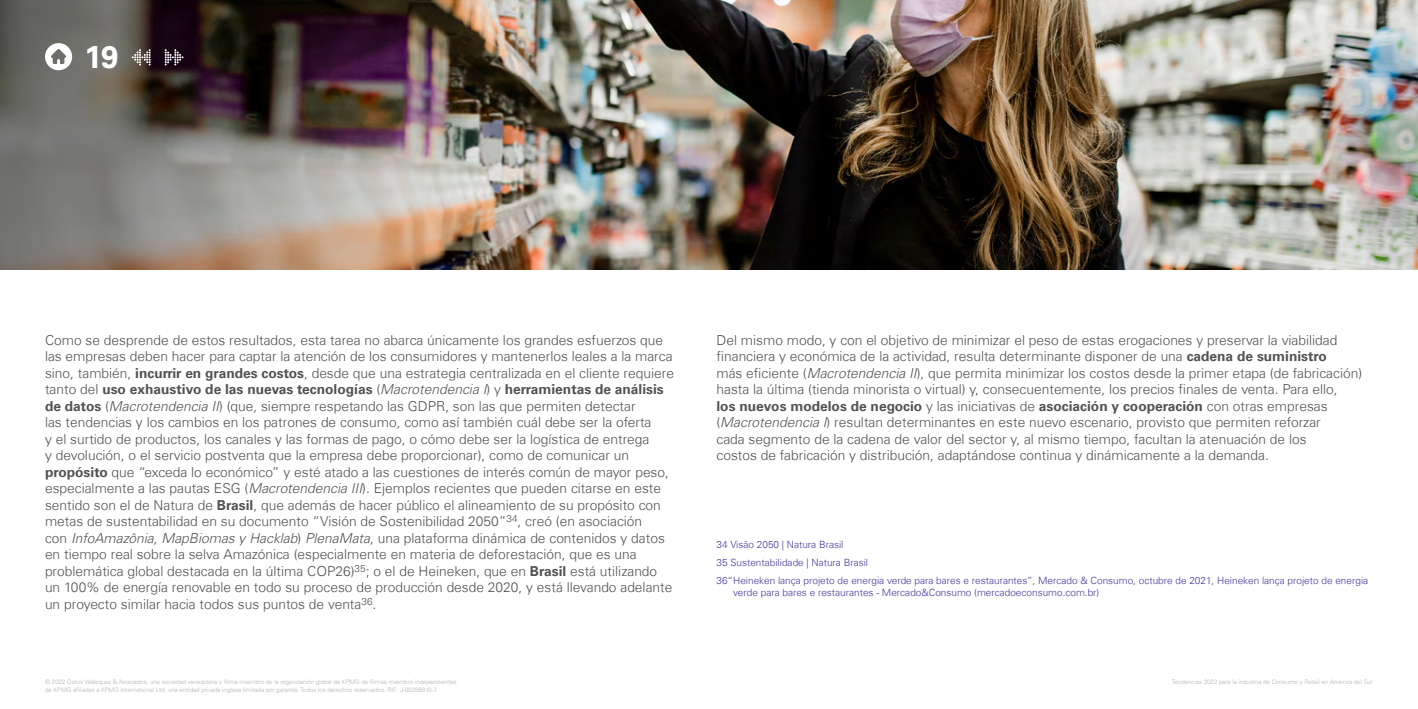
<style>
.page{position:relative;width:1418px;height:709px;background:#fff}
.page>*{position:absolute;margin:0;border:0;box-sizing:border-box;transform-origin:0 0}
.t1{font:700 31.25px "Universfor KPMG";color:#fff}
.t2{font:300 13.75px/16.5px "Universfor KPMG";color:#515254}
.t3{font:300 10px/18px "Universfor KPMG";color:#483698}
.t4{font:300 6.25px/7.5px "Univers 45";letter-spacing:-.01em;color:#b1b4b6}
.s1{font-weight:700}
.s2{font-style:italic}
</style>
<div class="page">
<img style="left:560px;top:0;width:857px;height:270px">
<img style="left:0;top:0;width:560px;height:270px">
<svg style="left:45px;top:43px;width:27px;height:27px"></svg>
<svg style="left:165px;top:49px;width:18px;height:16px"></svg>
<svg style="left:132px;top:49px;width:19px;height:16px"></svg>
<h1 class="t1" style="left:84px;top:39px;width:36px">19</h1>
<p class="t2" style="left:45px;top:331px;width:630px">Como se desprende de estos resultados, esta tarea no abarca únicamente los grandes esfuerzos que las empresas deben hacer para captar la atención de los consumidores y mantenerlos leales a la marca sino, también, <span class="s1">incurrir en grandes costos</span>, desde que una estrategia centralizada en el cliente requiere tanto del <span class="s1">uso exhaustivo de las nuevas tecnologías</span> (<span class="s2">Macrotendencia I</span>) y <span class="s1">herramientas de análisis de datos</span> (<span class="s2">Macrotendencia II</span>) (que, siempre respetando las GDPR, son las que permiten detectar<br>las tendencias y los cambios en los patrones de consumo, como así también cuál debe ser la oferta<br>y el surtido de productos, los canales y las formas de pago, o cómo debe ser la logística de entrega<br>y devolución, o el servicio postventa que la empresa debe proporcionar), como de comunicar un <span class="s1">propósito</span> que “exceda lo económico” y esté atado a las cuestiones de interés común de mayor peso, especialmente a las pautas ESG (<span class="s2">Macrotendencia III</span>). Ejemplos recientes que pueden citarse en este sentido son el de Natura de <span class="s1">Brasil</span>, que además de hacer público el alineamiento de su propósito con metas de sustentabilidad en su documento “Visión de Sostenibilidad 2050”<sup>34</sup>, creó (en asociación<br>con <span class="s2">InfoAmazônia, MapBiomas y Hacklab</span>) <span class="s2">PlenaMata</span>, una plataforma dinámica de contenidos y datos en tiempo real sobre la selva Amazónica (especialmente en materia de deforestación, que es una problemática global destacada en la última COP26)<sup>35</sup>; o el de Heineken, que en <span class="s1">Brasil</span> está utilizando un 100% de energía renovable en todo su proceso de producción desde 2020, y está llevando adelante un proyecto similar hacia todos sus puntos de venta<sup>36</sup>.</p>
<p class="t2" style="left:716px;top:331px;width:647px">Del mismo modo, y con el objetivo de minimizar el peso de estas erogaciones y preservar la viabilidad financiera y económica de la actividad, resulta determinante disponer de una <span class="s1">cadena de suministro<br></span>más eficiente (<span class="s2">Macrotendencia II</span>), que permita minimizar los costos desde la primer etapa (de fabricación) hasta la última (tienda minorista o virtual) y, consecuentemente, los precios finales de venta. Para ello,<br><span class="s1">los nuevos modelos de negocio</span> y las iniciativas de <span class="s1">asociación y cooperación</span> con otras empresas (<span class="s2">Macrotendencia I</span>) resultan determinantes en este nuevo escenario, provisto que permiten reforzar<br>cada segmento de la cadena de valor del sector y, al mismo tiempo, facultan la atenuación de los<br>costos de fabricación y distribución, adaptándose continua y dinámicamente a la demanda.</p>
<p class="t3" style="left:716px;top:535px;width:653px">34 Visão 2050 | Natura Brasil<br>35 Sustentabilidade | Natura Brasil<br>36“Heineken lança projeto de energia verde para bares e restaurantes”, Mercado &amp; Consumo, octubre de 2021, Heineken lança projeto de energia</p>
<p class="t3" style="left:733px;top:583px;width:368px">verde para bares e restaurantes - Mercado&amp;Consumo (mercadoeconsumo.com.br)</p>
<p class="t4" style="left:45px;top:678px;width:413px">© 2022 Ostos Velázquez &amp; Asociados, una sociedad venezolana y firma miembro de la organización global de KPMG de firmas miembro independientes de KPMG afiliadas a KPMG International Ltd, una entidad privada inglesa limitada por garantía. Todos los derechos reservados. RIF: J-00256910-7.</p>
<p class="t4" style="left:1171px;top:678px;width:203px">Tendencias 2022 para la industria de Consumo y Retail en América del Sur</p>
</div>
